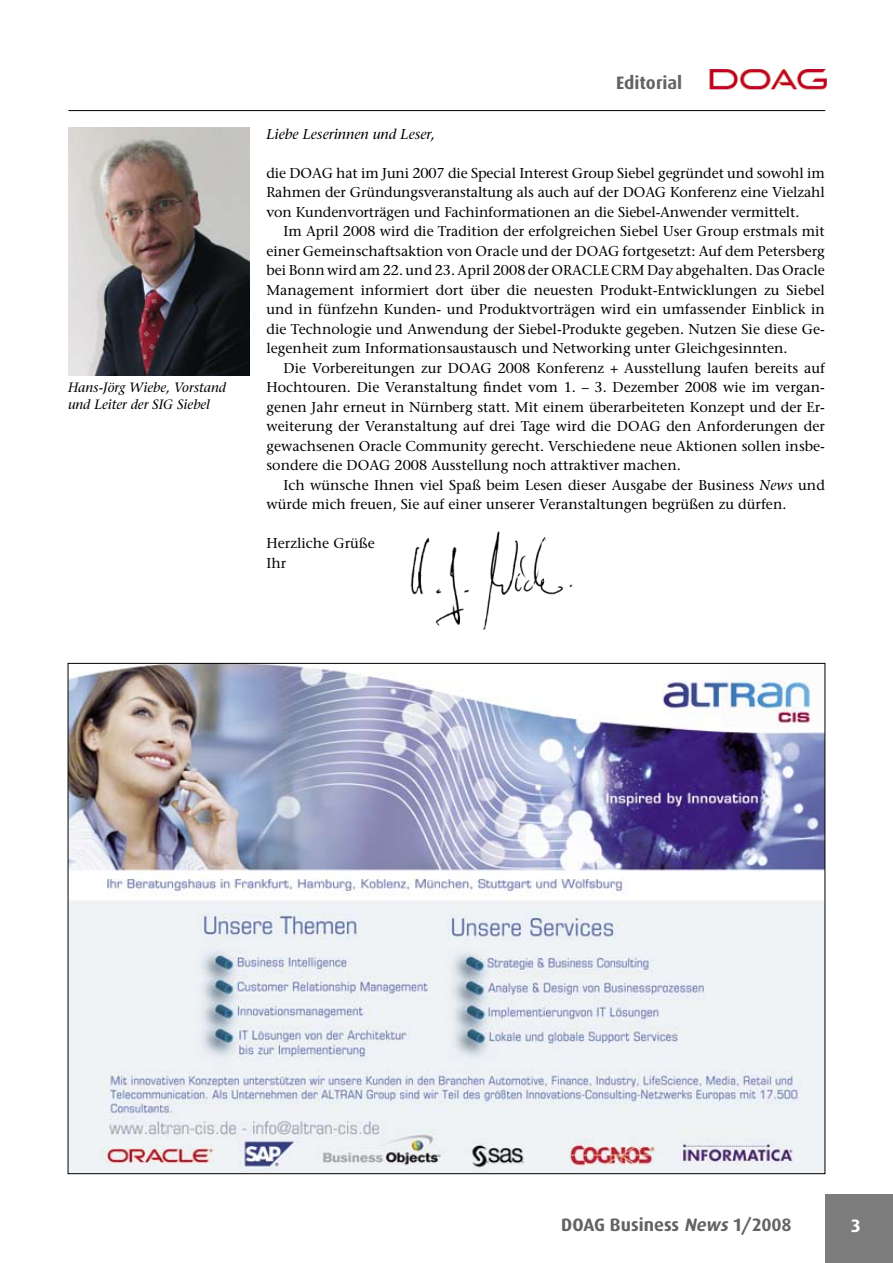
<style>
.page{position:relative;width:893px;height:1263px;background:#fff}
.page>*{position:absolute;margin:0;border:0;box-sizing:border-box;transform-origin:0 0}
.t1{font:700 18px "Dax";color:#636363}
.t2{font:700 18px "Dax";color:#fff}
.t3{font:500 14.25px/19.5px "Stone Serif Std";color:#000;text-align:justify}
.t4{font:italic 500 14.25px "Stone Serif Std";color:#000}
.t5{font:italic 500 13.5px/16.5px "Stone Serif Std";color:#000}
.s1{font-style:italic}
</style>
<div class="page">
<div style="left:825px;top:1195px;width:68px;height:68px;background:#7c7c7c"></div>
<hr style="left:68px;top:110px;width:757px;height:1px;background:#000">
<img style="left:710px;top:69px;width:116px;height:21px">
<img style="left:68px;top:128px;width:181px;height:247px">
<img style="left:70px;top:665px;width:753px;height:507px">
<img style="left:410px;top:531px;width:163px;height:99px">
<p class="t5" style="left:68px;top:379px;width:159px">Hans-Jörg Wiebe, Vorstand und Leiter der SIG Siebel</p>
<p class="t1" style="left:616px;top:73px;width:68px">Editorial</p>
<p class="t4" style="left:266px;top:125px;width:170px">Liebe Leserinnen und Leser,</p>
<p class="t3" style="left:266px;top:163px;width:560px">die DOAG hat im Juni 2007 die Special Interest Group Siebel gegründet und sowohl im Rahmen der Gründungsveranstaltung als auch auf der DOAG Konferenz eine Vielzahl von Kundenvorträgen und Fachinformationen an die Siebel-Anwender vermittelt.</p>
<p class="t3" style="left:266px;top:221px;width:560px;text-indent:17px">Im April 2008 wird die Tradition der erfolgreichen Siebel User Group erstmals mit einer Gemeinschaftsaktion von Oracle und der DOAG fortgesetzt: Auf dem Petersberg bei Bonn wird am 22. und 23. April 2008 der ORACLE CRM Day abgehalten. Das Oracle Management informiert dort über die neuesten Produkt-Entwicklungen zu Siebel und in fünfzehn Kunden- und Produktvorträgen wird ein umfassender Einblick in die Technologie und Anwendung der Siebel-Produkte gegeben. Nutzen Sie diese Ge&shy;legenheit zum Informationsaustausch und Networking unter Gleichgesinnten.</p>
<p class="t3" style="left:266px;top:358px;width:560px;text-indent:17px">Die Vorbereitungen zur DOAG 2008 Konferenz + Ausstellung laufen bereits auf Hochtouren. Die Veranstaltung findet vom 1. – 3. Dezember 2008 wie im vergan&shy;genen Jahr erneut in Nürnberg statt. Mit einem überarbeiteten Konzept und der Er&shy;weiterung der Veranstaltung auf drei Tage wird die DOAG den Anforderungen der gewachsenen Oracle Community gerecht. Verschiedene neue Aktionen sollen insbe&shy;sondere die DOAG 2008 Ausstellung noch attraktiver machen.</p>
<p class="t3" style="left:266px;top:475px;width:560px;text-indent:17px">Ich wünsche Ihnen viel Spaß beim Lesen dieser Ausgabe der Business <span class="s1">News</span> und würde mich freuen, Sie auf einer unserer Veranstaltungen begrüßen zu dürfen.</p>
<p class="t3" style="left:266px;top:533px;width:110px">Herzliche Grüße<br>Ihr</p>
<p class="t1" style="left:561px;top:1215px;width:232px">DOAG Business <span class="s1">News</span> 1/2008</p>
<p class="t2" style="left:851px;top:1216px;width:12px">3</p>
</div>
